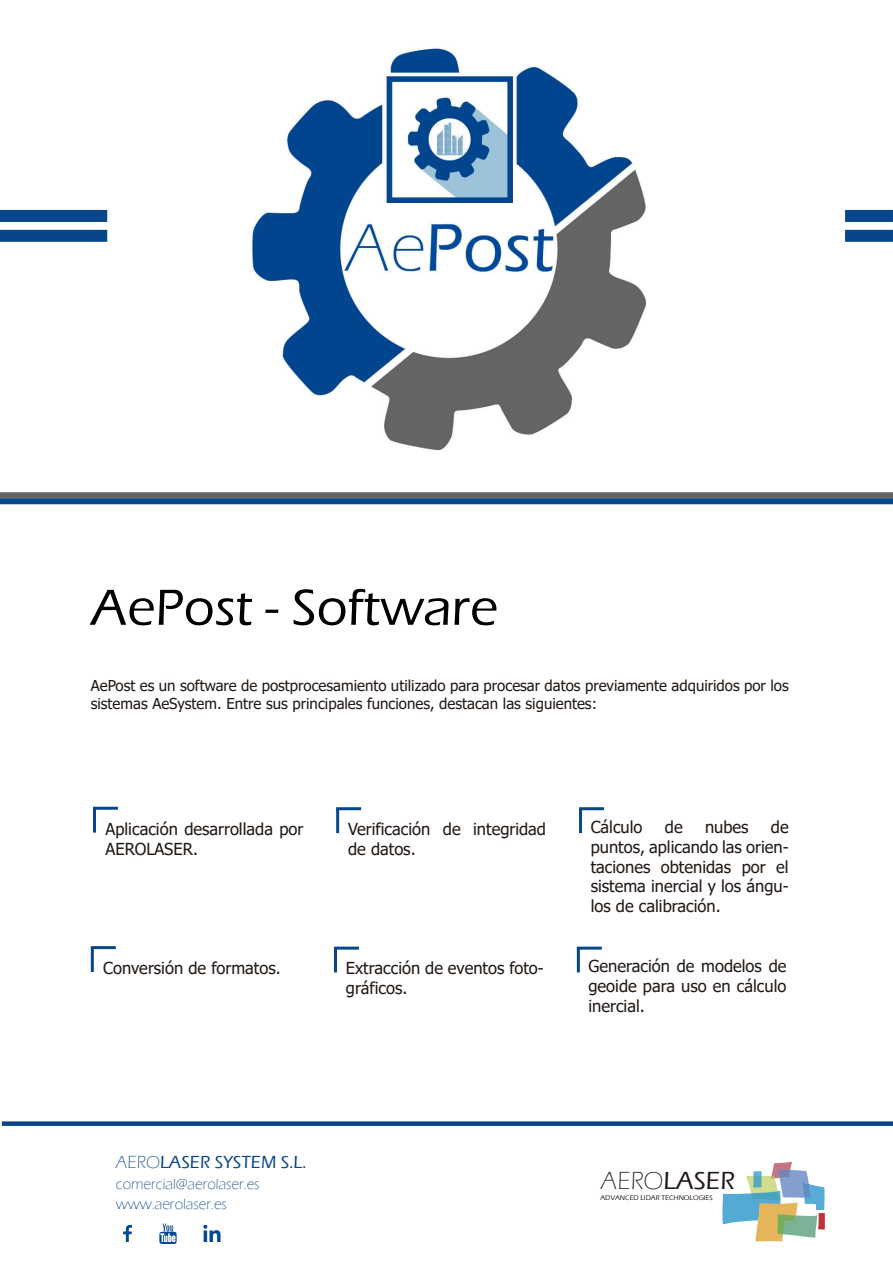
<style>
.page{position:relative;width:893px;height:1263px;background:#fff}
.page>*{position:absolute;margin:0;border:0;box-sizing:border-box;transform-origin:0 0}
.t1{font:500 52.5px "Eras ITC";color:#000}
.t2{font:500 25.5px "Eras ITC";color:#211915}
.t3{font:500 18px "Eras ITC";color:#07468a}
.t4{font:16.5px/19.8px "Tahoma";color:#211915}
.t5{font:15px/18px "Tahoma";color:#211915}
.t6{font:300 15px/20px "Eras ITC";color:#07468a}
.t7{font:500 7.05px "Eras ITC";color:#211915}
.s1{font-weight:300}
</style>
<div class="page">
<hr style="left:93px;top:808px;width:3px;height:24px;background:#07468a">
<hr style="left:93px;top:807px;width:25px;height:3px;background:#07468a">
<hr style="left:336px;top:809px;width:3px;height:24px;background:#07468a">
<hr style="left:336px;top:807px;width:25px;height:3px;background:#07468a">
<hr style="left:579px;top:809px;width:3px;height:24px;background:#07468a">
<hr style="left:579px;top:807px;width:25px;height:3px;background:#07468a">
<hr style="left:91px;top:948px;width:3px;height:24px;background:#07468a">
<hr style="left:91px;top:946px;width:25px;height:3px;background:#07468a">
<hr style="left:334px;top:948px;width:3px;height:24px;background:#07468a">
<hr style="left:334px;top:947px;width:25px;height:3px;background:#07468a">
<hr style="left:577px;top:948px;width:3px;height:24px;background:#07468a">
<hr style="left:577px;top:947px;width:25px;height:3px;background:#07468a">
<img style="left:4px;top:47px;width:889px;height:404px">
<div style="left:0;top:492px;width:893px;height:6px;background:#636362"></div>
<div style="left:0;top:498px;width:893px;height:6px;background:#07468a"></div>
<div style="left:0;top:210px;width:107px;height:12px;background:#07468a"></div>
<div style="left:0;top:230px;width:107px;height:12px;background:#07468a"></div>
<div style="left:845px;top:210px;width:48px;height:12px;background:#07468a"></div>
<div style="left:845px;top:230px;width:48px;height:12px;background:#07468a"></div>
<svg style="left:722px;top:1162px;width:103px;height:80px"></svg>
<div style="left:2px;top:1121px;width:891px;height:5px;background:#074682"></div>
<img style="left:123px;top:1225px;width:9px;height:17px">
<img style="left:159px;top:1224px;width:18px;height:19px">
<img style="left:203px;top:1224px;width:18px;height:18px">
<h1 class="t1" style="left:91px;top:578px;width:409px">AePost - Software</h1>
<p class="t5" style="left:91px;top:677px;width:699px">AePost es un software de postprocesamiento utilizado para procesar datos previamente adquiridos por los sistemas AeSystem. Entre sus principales funciones, destacan las siguientes:</p>
<p class="t4" style="left:106px;top:820px;width:200px">Aplicación desarrollada por<br>AEROLASER.</p>
<p class="t4" style="left:103px;top:959px;width:179px">Conversión de formatos.</p>
<p class="t4" style="left:348px;top:820px;width:200px">Verificación de integridad de datos.</p>
<p class="t4" style="left:346px;top:959px;width:199px">Extracción de eventos foto&shy;gráficos.</p>
<p class="t4" style="left:591px;top:818px;width:53px">Cálculo</p>
<p class="t4" style="left:665px;top:818px;width:19px">de</p>
<p class="t4" style="left:705px;top:818px;width:45px">nubes</p>
<p class="t4" style="left:591px;top:818px;width:200px;text-align:justify;text-indent:180px">de puntos, aplicando las orien&shy;taciones obtenidas por el sistema inercial y los ángu&shy;los de calibración.</p>
<p class="t4" style="left:588px;top:957px;width:200px;text-align:justify">Generación de modelos de geoide para uso en cálculo inercial.</p>
<p class="t3" style="left:116px;top:1152px;width:192px"><span class="s1">AERO</span>LASER SYSTEM S.L.</p>
<p class="t6" style="left:116px;top:1174px;width:145px">comercial@aerolaser.es www.aerolaser.es</p>
<h2 class="t2" style="left:601px;top:1166px;width:135px"><span class="s1">AERO</span>LASER</h2>
<p class="t7" style="left:600px;top:1194px;width:114px">ADVANCED LIDAR TECHNOLOGIES</p>
</div>
